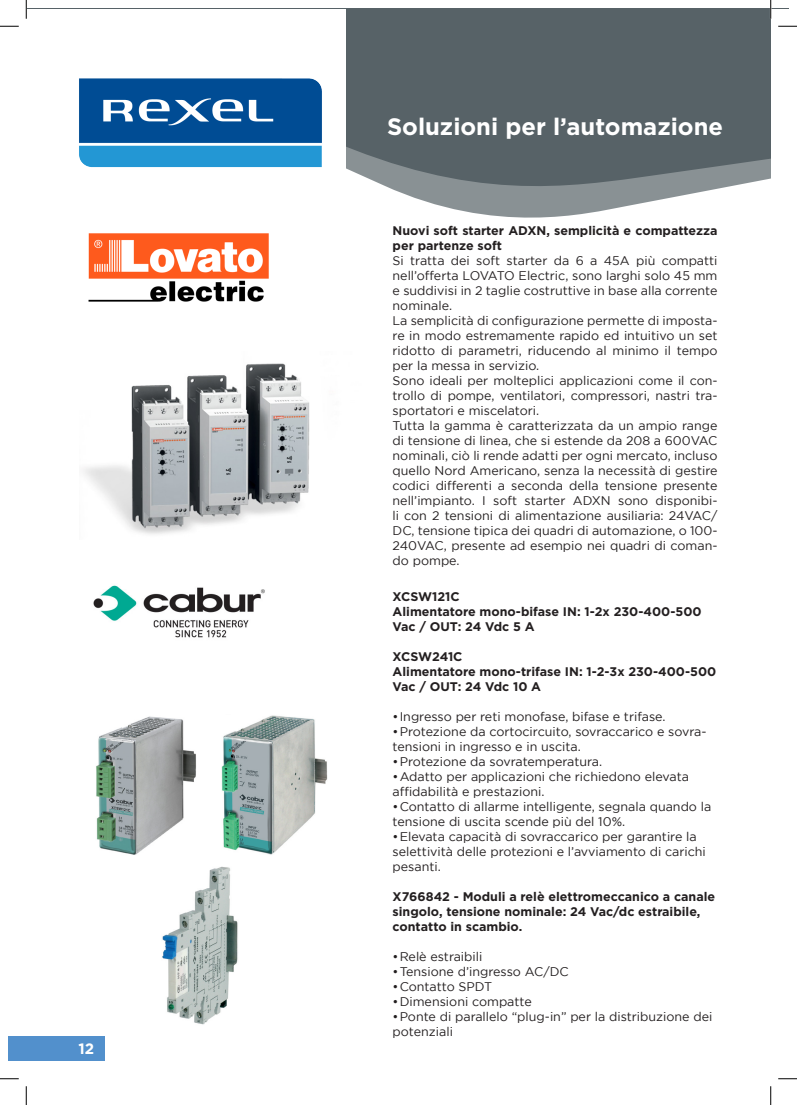
<style>
.page{position:relative;width:797px;height:1105px;background:#fff}
.page>*{position:absolute;margin:0;border:0;box-sizing:border-box;transform-origin:0 0}
.t1{font:700 23.75px "Gotham";color:#fff}
.t2{font:700 15px "Gotham";color:#fff}
.t3{font:12.5px/15px "Gotham";color:#231f20}
.t4{font:700 12.5px/15px "Gotham";color:#231f20}
</style>
<div class="page">
<svg style="left:431px;top:203px;width:211px;height:15px;fill:#899194"></svg>
<svg style="left:346px;top:9px;width:424px;height:194px;background:#626d71"></svg>
<img style="left:79px;top:78px;width:243px;height:90px">
<img style="left:93px;top:585px;width:172px;height:53px">
<img style="left:162px;top:866px;width:76px;height:159px">
<img style="left:96px;top:716px;width:100px;height:139px">
<img style="left:222px;top:715px;width:105px;height:140px">
<img style="left:88px;top:233px;width:181px;height:69px">
<img style="left:83px;top:363px;width:227px;height:171px">
<div style="left:9px;top:1036px;width:96px;height:25px;background:#5290cc"></div>
<svg style="left:0;top:25px;width:19px;height:2px"></svg>
<svg style="left:0;top:1078px;width:19px;height:1px"></svg>
<svg style="left:778px;top:1078px;width:19px;height:1px"></svg>
<svg style="left:25px;top:0;width:2px;height:19px"></svg>
<svg style="left:25px;top:1086px;width:2px;height:19px"></svg>
<svg style="left:770px;top:0;width:27px;height:179px"></svg>
<svg style="left:770px;top:1086px;width:1px;height:19px"></svg>
<p class="t2" style="left:79px;top:1040px;width:17px">12</p>
<p class="t1" style="left:387px;top:113px;width:337px">Soluzioni per l’automazione</p>
<p class="t4" style="left:392px;top:223px;width:326px">Nuovi soft starter ADXN, semplicità e compattezza per partenze soft</p>
<p class="t3" style="left:392px;top:253px;width:326px;text-align:justify">Si tratta dei soft starter da 6 a 45A più compatti nell’offerta LOVATO Electric, sono larghi solo 45 mm e suddivisi in 2 taglie costruttive in base alla corrente nominale.</p>
<p class="t3" style="left:392px;top:313px;width:326px;text-align:justify">La semplicità di configurazione permette di imposta&shy;re in modo estremamente rapido ed intuitivo un set ridotto di parametri, riducendo al minimo il tempo per la messa in servizio.</p>
<p class="t3" style="left:392px;top:373px;width:326px;text-align:justify">Sono ideali per molteplici applicazioni come il con&shy;trollo di pompe, ventilatori, compressori, nastri tra&shy;sportatori e miscelatori.</p>
<p class="t3" style="left:392px;top:418px;width:326px;text-align:justify">Tutta la gamma è caratterizzata da un ampio range di tensione di linea, che si estende da 208 a 600VAC nominali, ciò li rende adatti per ogni mercato, incluso quello Nord Americano, senza la necessità di gestire codici differenti a seconda della tensione presente nell’impianto. I soft starter ADXN sono disponibi&shy;li con 2 tensioni di alimentazione ausiliaria: 24VAC/ DC, tensione tipica dei quadri di automazione, o 100- 240VAC, presente ad esempio nei quadri di coman&shy;do pompe.</p>
<p class="t4" style="left:392px;top:589px;width:69px">XCSW121C</p>
<p class="t4" style="left:392px;top:604px;width:310px">Alimentatore mono-bifase IN: 1-2x 230-400-500<br>Vac / OUT: 24 Vdc 5 A</p>
<p class="t4" style="left:392px;top:649px;width:71px">XCSW241C</p>
<p class="t4" style="left:392px;top:664px;width:325px">Alimentatore mono-trifase IN: 1-2-3x 230-400-500<br>Vac / OUT: 24 Vdc 10 A</p>
<p class="t3" style="left:392px;top:709px;width:274px">•Ingresso per reti monofase, bifase e trifase.</p>
<p class="t3" style="left:392px;top:724px;width:315px">•Protezione da cortocircuito, sovraccarico e sovra&shy;tensioni in ingresso e in uscita.</p>
<p class="t3" style="left:392px;top:754px;width:211px">•Protezione da sovratemperatura.</p>
<p class="t3" style="left:392px;top:769px;width:298px">•Adatto per applicazioni che richiedono elevata affidabilità e prestazioni.</p>
<p class="t3" style="left:392px;top:799px;width:320px">•Contatto di allarme intelligente, segnala quando la tensione di uscita scende più del 10%.</p>
<p class="t3" style="left:392px;top:829px;width:315px">•Elevata capacità di sovraccarico per garantire la selettività delle protezioni e l’avviamento di carichi pesanti.</p>
<p class="t4" style="left:392px;top:889px;width:324px">X766842 - Moduli a relè elettromeccanico a canale singolo, tensione nominale: 24 Vac/dc estraibile, contatto in scambio.</p>
<p class="t3" style="left:392px;top:949px;width:91px">•Relè estraibili</p>
<p class="t3" style="left:392px;top:964px;width:178px">•Tensione d’ingresso AC/DC</p>
<p class="t3" style="left:392px;top:979px;width:101px">•Contatto SPDT</p>
<p class="t3" style="left:392px;top:994px;width:141px">•Dimensioni compatte</p>
<p class="t3" style="left:392px;top:1009px;width:321px">•Ponte di parallelo “plug-in” per la distribuzione dei potenziali</p>
</div>
